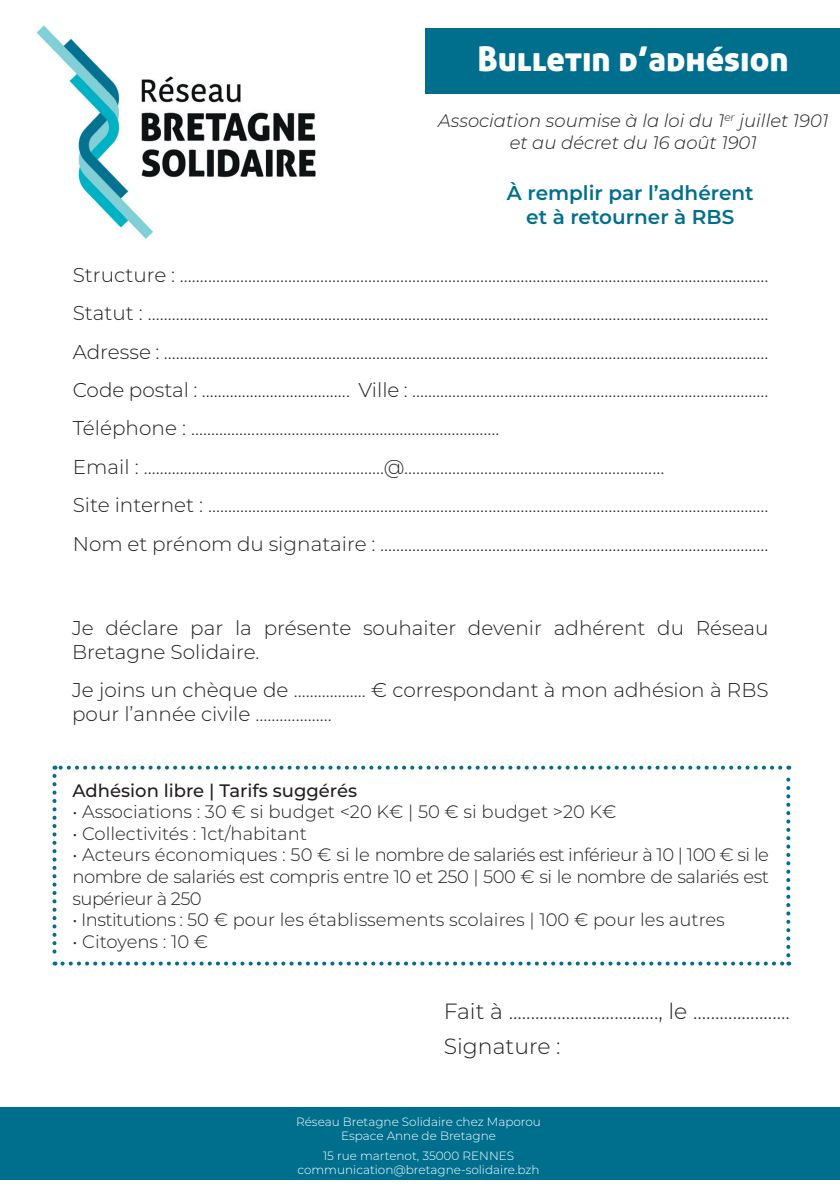
<style>
.page{position:relative;width:840px;height:1191px;background:#fff}
.page>*{position:absolute;margin:0;border:0;box-sizing:border-box;transform-origin:0 0}
.t1{font:34px "Aller Display";color:#fff}
.t2{font:300 22px "Montserrat";color:#231f20}
.t3{font:300 20px/24px "Montserrat";color:#231f20}
.t4{font:600 20px "Montserrat";color:#006f8e}
.t5{font:300 18px/21.6px "Montserrat";color:#231f20;text-align:justify}
.t6{font:italic 300 18px "Montserrat";color:#231f20}
.t7{font:500 18px "Montserrat";color:#231f20}
.t8{font:300 12px/14.4px "Montserrat";color:#fff;text-align:center}
</style>
<div class="page">
<div style="left:425px;top:29px;width:414px;height:65px;background:#006f8e"></div>
<div style="left:0;top:1107px;width:839px;height:72px;background:#006f8e"></div>
<img style="left:36px;top:25px;width:280px;height:214px">
<svg style="left:52px;top:776px;width:4px;height:189px"></svg>
<svg style="left:62px;top:961px;width:726px;height:4px"></svg>
<svg style="left:786px;top:765px;width:3px;height:190px"></svg>
<svg style="left:54px;top:765px;width:725px;height:4px"></svg>
<p class="t1" style="left:477px;top:37px;width:312px">Bulletin d’adhésion</p>
<p class="t6" style="left:438px;top:108px;width:391px">Association soumise à la loi du 1<sup>er</sup> juillet 1901</p>
<p class="t6" style="left:509px;top:130px;width:248px">et au décret du 16 août 1901</p>
<p class="t4" style="left:506px;top:178px;width:248px">À remplir par l’adhérent</p>
<p class="t4" style="left:526px;top:202px;width:209px">et à retourner à RBS</p>
<p class="t3" style="left:73px;top:262px;width:697px">Structure : ...................................................................................................................................................</p>
<p class="t3" style="left:73px;top:300px;width:697px">Statut : ...........................................................................................................................................................</p>
<p class="t3" style="left:73px;top:339px;width:697px">Adresse : .......................................................................................................................................................</p>
<p class="t3" style="left:73px;top:377px;width:697px">Code postal : ..................................... Ville : .........................................................................................</p>
<p class="t3" style="left:73px;top:415px;width:428px">Téléphone : .............................................................................</p>
<p class="t3" style="left:73px;top:454px;width:592px">Email : ............................................................@.................................................................</p>
<p class="t3" style="left:73px;top:492px;width:697px">Site internet : ............................................................................................................................................</p>
<p class="t3" style="left:73px;top:531px;width:697px">Nom et prénom du signataire : .................................................................................................</p>
<p class="t3" style="left:72px;top:615px;width:697px">Je déclare par la présente souhaiter devenir adhérent du Réseau</p>
<p class="t3" style="left:72px;top:639px;width:189px">Bretagne Solidaire.</p>
<p class="t3" style="left:72px;top:677px;width:697px">Je joins un chèque de .................. € correspondant à mon adhésion à RBS pour l’année civile ...................</p>
<p class="t7" style="left:72px;top:777px;width:286px">Adhésion libre | Tarifs suggérés</p>
<p class="t5" style="left:72px;top:800px;width:545px">• Associations : 30 € si budget &lt;20 K€ | 50 € si budget &gt;20 K€</p>
<p class="t5" style="left:72px;top:822px;width:236px">• Collectivités : 1ct/habitant</p>
<p class="t5" style="left:72px;top:843px;width:697px">• Acteurs économiques : 50 € si le nombre de salariés est inférieur à 10 | 100 € si le nombre de salariés est compris entre 10 et 250 | 500 € si le nombre de salariés est supérieur à 250</p>
<p class="t5" style="left:72px;top:908px;width:653px">• Institutions : 50 € pour les établissements scolaires | 100 € pour les autres</p>
<p class="t5" style="left:72px;top:930px;width:137px">• Citoyens : 10 €</p>
<p class="t2" style="left:443px;top:996px;width:347px">Fait à .................................., le ......................</p>
<p class="t2" style="left:443px;top:1030px;width:118px">Signature :</p>
<p class="t8" style="left:296px;top:1114px;width:246px">Réseau Bretagne Solidaire chez Maporou<br>Espace Anne de Bretagne</p>
<p class="t8" style="left:297px;top:1147px;width:243px">15 rue martenot, 35000 RENNES communication@bretagne-solidaire.bzh</p>
</div>
